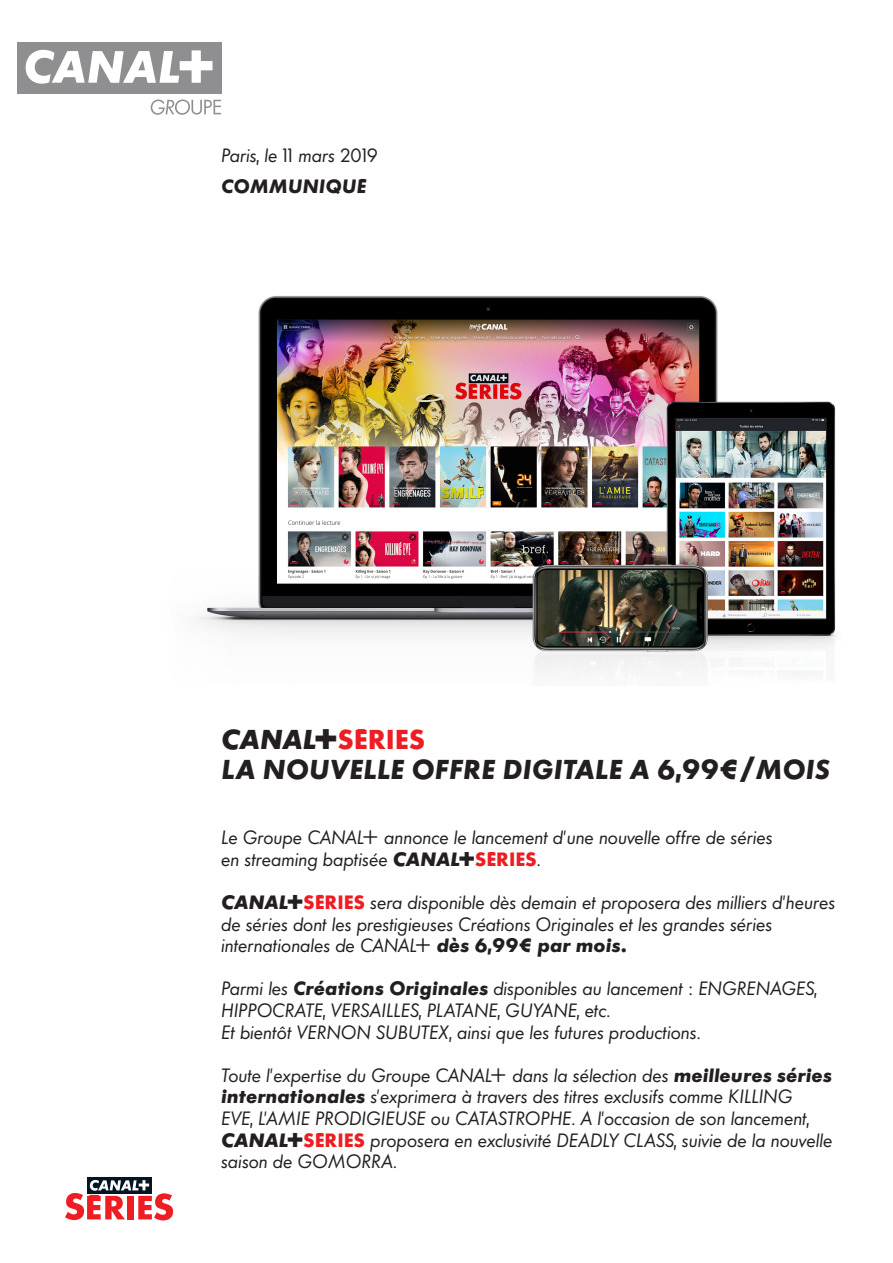
<style>
.page{position:relative;width:893px;height:1263px;background:#fff}
.page>*{position:absolute;margin:0;border:0;box-sizing:border-box;transform-origin:0 0}
.t1{font:italic 700 25.5px "Canalp";color:#231f20}
.t2{font:700 25.5px "Canalp";color:#ee1d23}
.t3{font:italic 18px/21.6px "Canalp";color:#231f20}
.t4{font:italic 700 18px "Canalp";color:#231f20}
.s1{font-style:italic;color:#231f20}
.s2{font-style:normal}
.s3{font-weight:700;font-style:normal}
.s4{font-weight:700;font-style:normal;color:#ee1d23}
.s5{font-weight:700}
</style>
<div class="page">
<div style="left:17px;top:43px;width:204px;height:51px;background:#8f8f92"></div>
<svg style="left:25px;top:49px;width:188px;height:35px"></svg>
<svg style="left:151px;top:100px;width:70px;height:15px"></svg>
<img style="left:196px;top:296px;width:641px;height:379px">
<div style="left:87px;top:1177px;width:65px;height:17px;background:#011622"></div>
<svg style="left:65px;top:1180px;width:108px;height:40px"></svg>
<p class="t3" style="left:221px;top:145px;width:158px">Paris, le 11 mars 2019</p>
<p class="t4" style="left:221px;top:175px;width:147px">COMMUNIQUÉ</p>
<p class="t2" style="left:221px;top:722px;width:206px"><span class="s1">C+</span>SÉRIES</p>
<p class="t1" style="left:221px;top:753px;width:610px">LA NOUVELLE OFFRE DIGITALE A 6,99€/MOIS</p>
<p class="t3" style="left:221px;top:827px;width:553px">Le Groupe <span class="s2">c+</span> annonce le lancement d’une nouvelle offre de séries</p>
<p class="t3" style="left:221px;top:848px;width:321px">en streaming baptisée <span class="s3">C+</span><span class="s4">SÉRIES</span>.</p>
<p class="t3" style="left:221px;top:892px;width:616px"><span class="s3">C+</span><span class="s4">SÉRIES</span> sera disponible dès demain et proposera des milliers d’heures de séries dont les prestigieuses Créations Originales et les grandes séries internationales de <span class="s2">C+</span></p>
<p class="t4" style="left:437px;top:934px;width:192px">dès 6,99€ par mois.</p>
<p class="t3" style="left:221px;top:978px;width:597px">Parmi les <span class="s5">Créations Originales</span> disponibles au lancement : ENGRENAGES,<br>HIPPOCRATE, VERSAILLES, PLATANE, GUYANE, etc.<br>Et bientôt VERNON SUBUTEX, ainsi que les futures productions.</p>
<p class="t3" style="left:221px;top:1064px;width:613px">Toute l’expertise du Groupe <span class="s2">c+</span> dans la sélection des <span class="s5">meilleures séries internationales</span> s’exprimera à travers des titres exclusifs comme KILLING<br>EVE, L’AMIE PRODIGIEUSE ou CATASTROPHE. A l’occasion de son lancement, <span class="s3">C+</span><span class="s4">SÉRIES</span> proposera en exclusivité DEADLY CLASS, suivie de la nouvelle saison de GOMORRA.</p>
</div>
